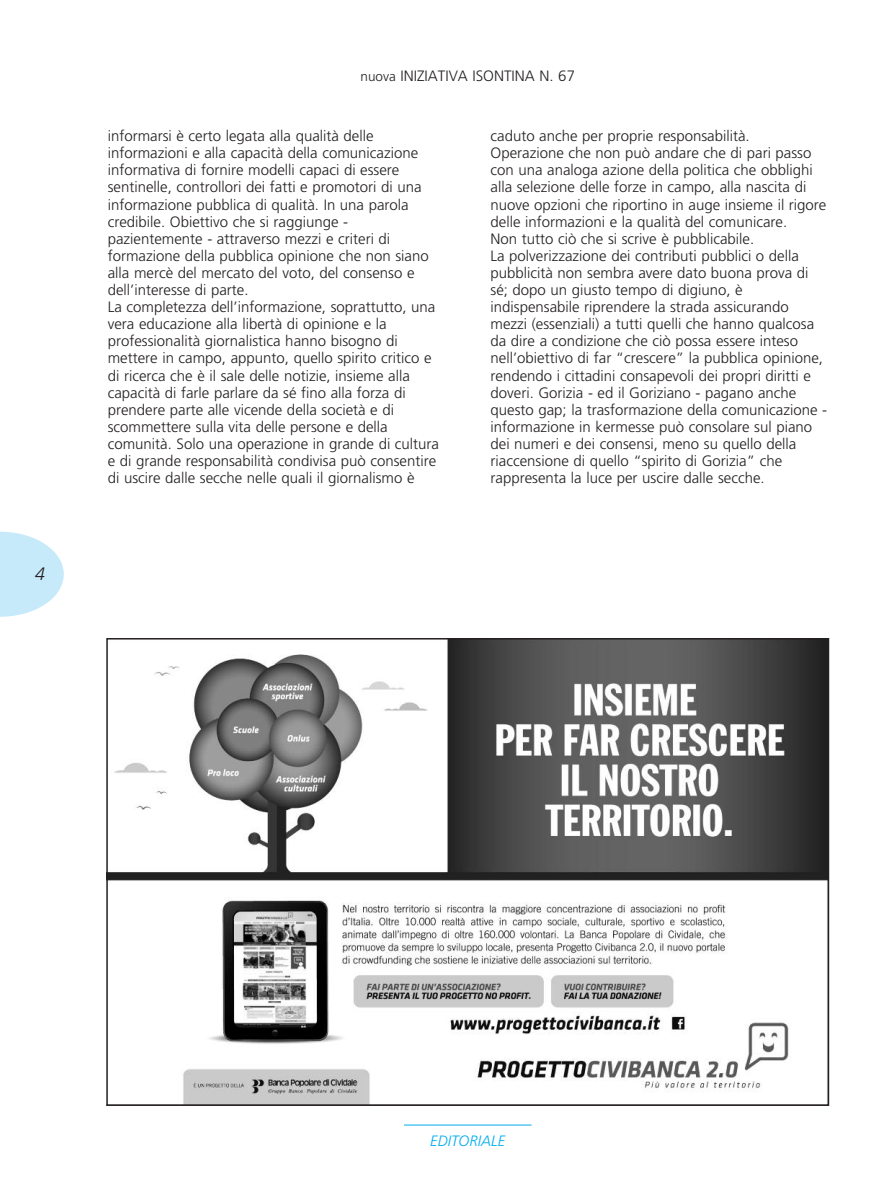
<style>
.page{position:relative;width:893px;height:1191px;background:#fff}
.page>*{position:absolute;margin:0;border:0;box-sizing:border-box;transform-origin:0 0}
.t1{font:18px "Frutiger Light Italic Yu";color:#231f20}
.t2{font:15px/17.1px "Frutiger Light Yu";color:#231f20}
.t3{font:15px "Frutiger Light Italic Yu";color:#00aeef}
.s1{font-size:13.5px}
</style>
<div class="page">
<svg style="left:0;top:531px;width:64px;height:86px"></svg>
<hr style="left:404px;top:1124px;width:127px;height:1px;background:#00aeef">
<img style="left:109px;top:641px;width:717px;height:462px">
<div style="left:106px;top:638px;width:723px;height:468px;border:2px solid #231f20"></div>
<p class="t1" style="left:35px;top:563px;width:12px">4</p>
<p class="t2" style="left:360px;top:67px;width:216px"><span class="s1">nuova</span> INIZIATIVA ISONTINA N. 67</p>
<p class="t2" style="left:108px;top:127px;width:333px">informarsi è certo legata alla qualità delle informazioni e alla capacità della comunicazione informativa di fornire modelli capaci di essere sentinelle, controllori dei fatti e promotori di una informazione pubblica di qualità. In una parola credibile. Obiettivo che si raggiunge - pazientemente - attraverso mezzi e criteri di formazione della pubblica opinione che non siano alla mercè del mercato del voto, del consenso e dell’interesse di parte.<br>La completezza dell’informazione, soprattutto, una vera educazione alla libertà di opinione e la professionalità giornalistica hanno bisogno di mettere in campo, appunto, quello spirito critico e di ricerca che è il sale delle notizie, insieme alla capacità di farle parlare da sé fino alla forza di prendere parte alle vicende della società e di scommettere sulla vita delle persone e della comunità. Solo una operazione in grande di cultura e di grande responsabilità condivisa può consentire di uscire dalle secche nelle quali il giornalismo è</p>
<p class="t2" style="left:490px;top:127px;width:338px">caduto anche per proprie responsabilità.<br>Operazione che non può andare che di pari passo con una analoga azione della politica che obblighi alla selezione delle forze in campo, alla nascita di nuove opzioni che riportino in auge insieme il rigore delle informazioni e la qualità del comunicare.<br>Non tutto ciò che si scrive è pubblicabile.<br>La polverizzazione dei contributi pubblici o della pubblicità non sembra avere dato buona prova di sé; dopo un giusto tempo di digiuno, è indispensabile riprendere la strada assicurando mezzi (essenziali) a tutti quelli che hanno qualcosa da dire a condizione che ciò possa essere inteso nell’obiettivo di far “crescere” la pubblica opinione, rendendo i cittadini consapevoli dei propri diritti e doveri. Gorizia - ed il Goriziano - pagano anche questo gap; la trasformazione della comunicazione - informazione in kermesse può consolare sul piano dei numeri e dei consensi, meno su quello della riaccensione di quello “spirito di Gorizia” che rappresenta la luce per uscire dalle secche.</p>
<p class="t3" style="left:430px;top:1132px;width:76px">EDITORIALE</p>
</div>
